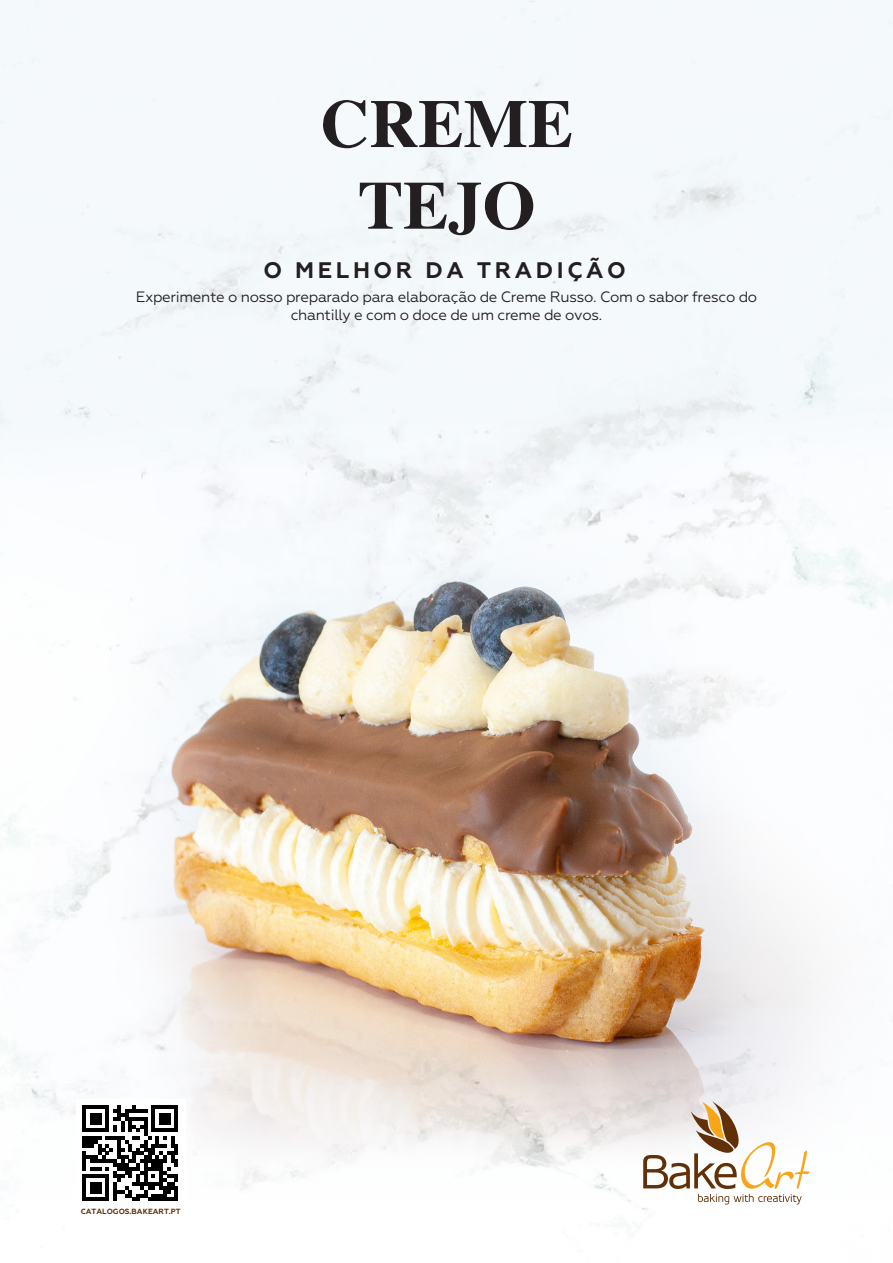
<style>
.page{position:relative;width:893px;height:1263px;background:#fff}
.page>*{position:absolute;margin:0;border:0;box-sizing:border-box;transform-origin:0 0}
.t1{font:700 68.1px/81.6px "Cardiff";color:#231f20;text-align:center}
.t2{font:700 22.5px "Geometria";letter-spacing:.16em;color:#231f20}
.t3{font:15px/18px "Geometria";letter-spacing:-.02em;color:#231f20;text-align:center}
.t4{font:700 7.5px "Geometria";color:#613007}
</style>
<div class="page">
<img style="left:0;top:0;width:893px;height:1247px">
<div style="left:76px;top:1099px;width:109px;height:109px;background:#fff"></div>
<svg style="left:83px;top:1105px;width:95px;height:96px"></svg>
<svg style="left:643px;top:1101px;width:167px;height:103px"></svg>
<h1 class="t1" style="left:320px;top:82px;width:255px">CREME<br>TEJO</h1>
<h2 class="t2" style="left:263px;top:257px;width:364px">O MELHOR DA TRADIÇÃO</h2>
<p class="t3" style="left:136px;top:288px;width:623px">Experimente o nosso preparado para elaboração de Creme Russo. Com o sabor fresco do chantilly e com o doce de um creme de ovos.</p>
<p class="t4" style="left:81px;top:1207px;width:102px">CATALOGOS.BAKEART.PT</p>
</div>
